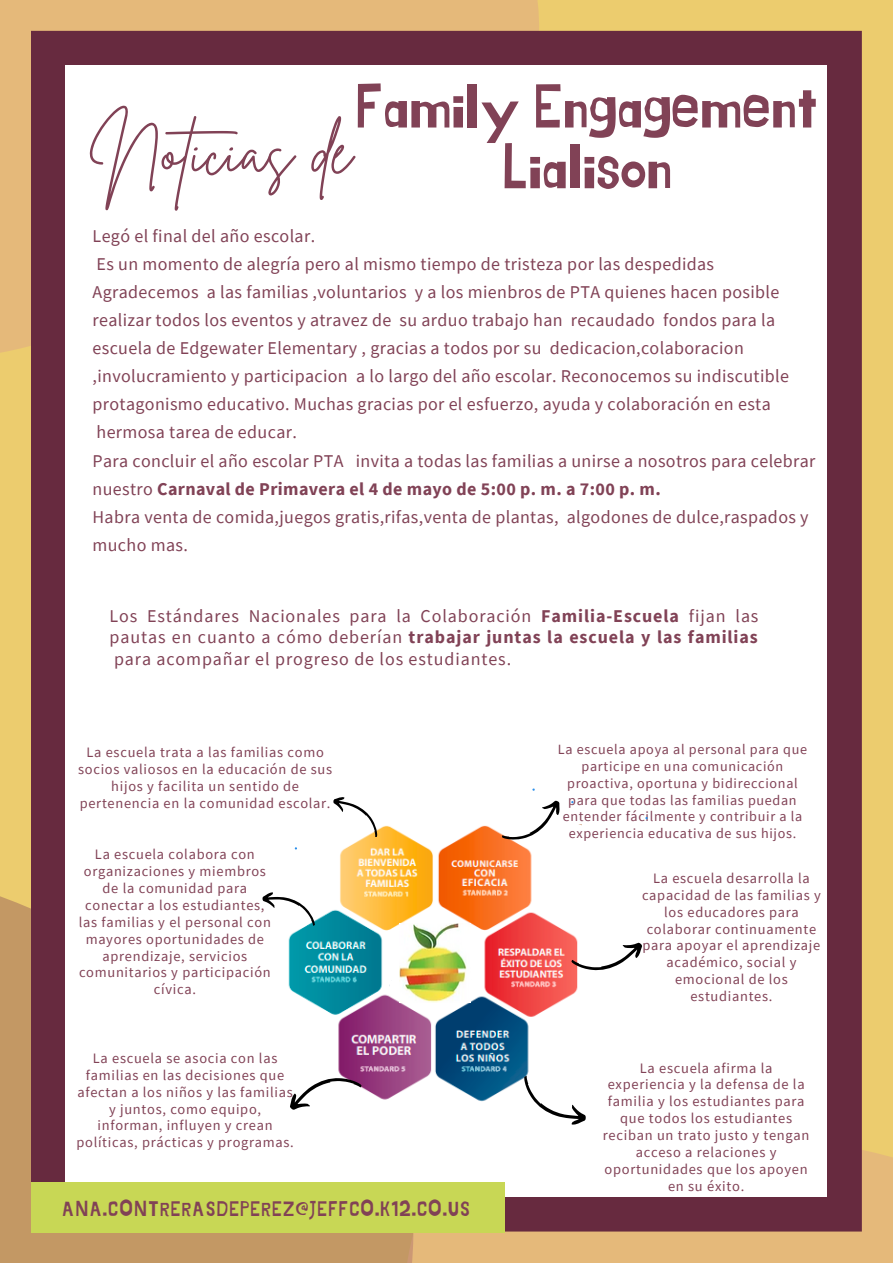
<style>
.page{position:relative;width:893px;height:1264px;background:#fff}
.page>*{position:absolute;margin:0;border:0;box-sizing:border-box;transform-origin:0 0}
.t1{font:64.5px "Brittany Signature";color:#814256}
.t2{font:61.65px/60.8px "Jingleberry";color:#814256;text-align:center}
.t3{font:21px "Jingleberry";letter-spacing:.05em;color:#814256}
.t4{font:18px/28px "Source Sans Pro";letter-spacing:.02em;color:#814256}
.t5{font:14.4px/16.8px "Source Sans Pro";letter-spacing:.05em;color:#814256;text-align:center}
.t6{font:14.1px/16.8px "Source Sans Pro";letter-spacing:.05em;color:#814256;text-align:center}
.s1{font-weight:700}
</style>
<div class="page">
<div style="left:0;top:0;width:892px;height:1262px;background:#eccc6e"></div>
<div style="left:0;top:896px;width:327px;height:366px;background:#c39864"></div>
<svg style="left:0;top:0;width:608px;height:353px;background:#e5ba78"></svg>
<svg style="left:327px;top:1009px;width:565px;height:253px;fill:#e5b97a"></svg>
<div style="left:31px;top:31px;width:830px;height:1200px;background:#672a3f"></div>
<div style="left:66px;top:66px;width:760px;height:1130px;background:#fff"></div>
<div style="left:31px;top:1181px;width:473px;height:51px;background:#c8d755"></div>
<img style="left:288px;top:825px;width:290px;height:277px">
<svg style="left:394px;top:936px;width:84px;height:58px"></svg>
<img style="left:399px;top:923px;width:71px;height:79px">
<svg style="left:288px;top:1067px;width:74px;height:43px"></svg>
<svg style="left:514px;top:1075px;width:72px;height:50px"></svg>
<svg style="left:570px;top:938px;width:72px;height:41px"></svg>
<svg style="left:501px;top:800px;width:72px;height:51px"></svg>
<svg style="left:330px;top:797px;width:55px;height:40px"></svg>
<svg style="left:262px;top:887px;width:59px;height:39px"></svg>
<h2 class="t2" style="left:355px;top:79px;width:464px">Family Engagement<br>Lialison</h2>
<h1 class="t1" style="left:90px;top:109px;width:263px">Noticias de</h1>
<p class="t4" style="left:93px;top:221px;width:724px">Legó el final del año escolar.<br>Es un momento de alegría pero al mismo tiempo de tristeza por las despedidas Agradecemos a las familias ,voluntarios y a los mienbros de PTA quienes hacen posible realizar todos los eventos y atravez de su arduo trabajo han recaudado fondos para la escuela de Edgewater Elementary , gracias a todos por su dedicacion,colaboracion ,involucramiento y participacion a lo largo del año escolar. Reconocemos su indiscutible protagonismo educativo. Muchas gracias por el esfuerzo, ayuda y colaboración en esta hermosa tarea de educar.<br>Para concluir el año escolar PTA invita a todas las familias a unirse a nosotros para celebrar nuestro <span class="s1">Carnaval de Primavera el 4 de mayo de 5:00 p. m. a 7:00 p. m.<br></span>Habra venta de comida,juegos gratis,rifas,venta de plantas, algodones de dulce,raspados y mucho mas.</p>
<p class="t4" style="left:110px;top:605px;width:650px;line-height:21.3px;text-align:justify">Los Estándares Nacionales para la Colaboración <span class="s1">Familia-Escuela</span> fijan las pautas en cuanto a cómo deberían <span class="s1">trabajar juntas la escuela y las familias </span>para acompañar el progreso de los estudiantes.</p>
<p class="t5" style="left:78px;top:744px;width:255px">La escuela trata a las familias como socios valiosos en la educación de sus hijos y facilita un sentido de pertenencia en la comunidad escolar.</p>
<p class="t5" style="left:79px;top:845px;width:194px">La escuela colabora con organizaciones y miembros de la comunidad para conectar a los estudiantes, las familias y el personal con mayores oportunidades de aprendizaje, servicios comunitarios y participación cívica.</p>
<p class="t5" style="left:76px;top:1049px;width:219px">La escuela se asocia con las familias en las decisiones que afectan a los niños y las familias y juntos, como equipo, informan, influyen y crean políticas, prácticas y programas.</p>
<p class="t3" style="left:62px;top:1198px;width:409px">ANA.CONTRERASDEPEREZ@JEFFCO.K12.CO.US</p>
<p class="t6" style="left:557px;top:740px;width:251px">La escuela apoya al personal para que participe en una comunicación proactiva, oportuna y bidireccional para que todas las familias puedan entender fácilmente y contribuir a la experiencia educativa de sus hijos.</p>
<p class="t5" style="left:642px;top:869px;width:180px">La escuela desarrolla la capacidad de las familias y los educadores para colaborar continuamente para apoyar el aprendizaje académico, social y emocional de los estudiantes.</p>
<p class="t5" style="left:602px;top:1059px;width:208px">La escuela afirma la experiencia y la defensa de la familia y los estudiantes para que todos los estudiantes reciban un trato justo y tengan acceso a relaciones y oportunidades que los apoyen en su éxito.</p>
</div>
